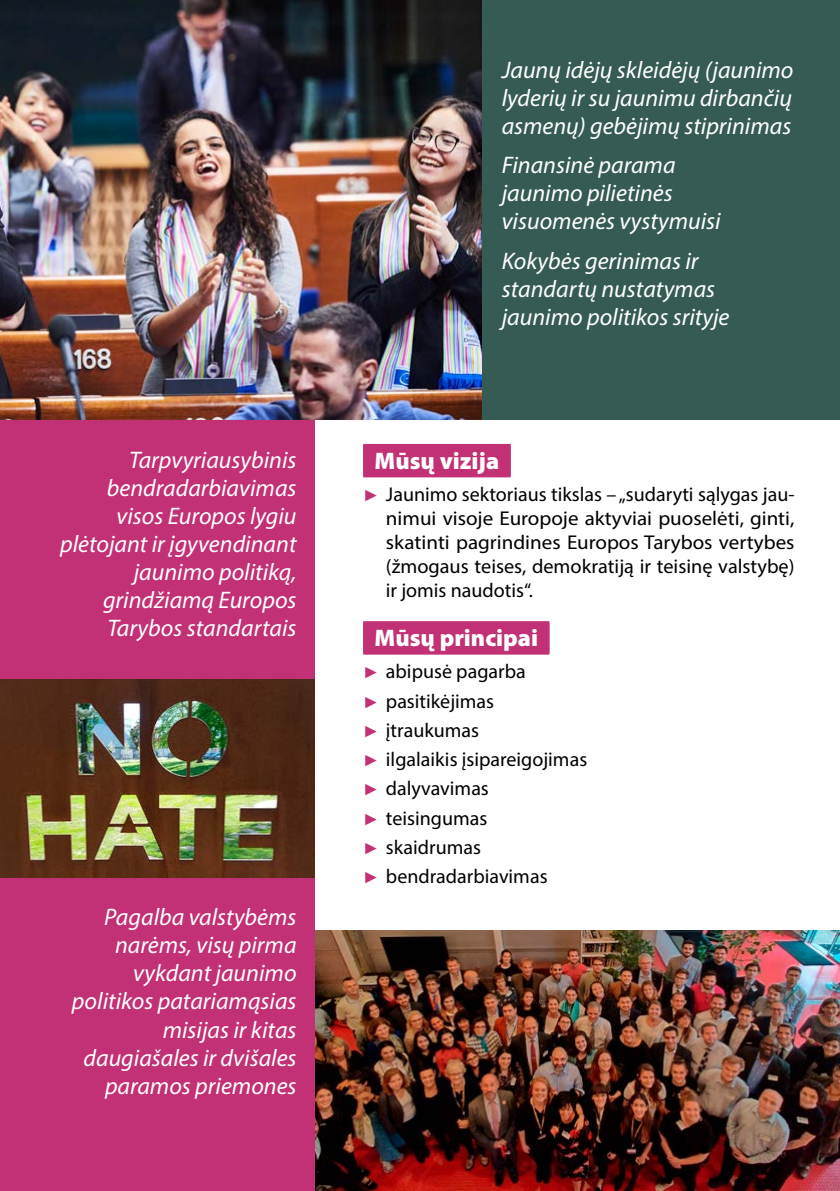
<style>
.page{position:relative;width:840px;height:1191px;background:#fff}
.page>*{position:absolute;margin:0;border:0;box-sizing:border-box;transform-origin:0 0}
.t1{font:italic 24px/28px "Myriad Pro";color:#fff}
.t2{font:900 24px "Myriad Pro";color:#fff}
.t3{font:20px/29.2px "Myriad Pro";color:#000;text-align:justify}
.s1{font-family:"Arial";font-size:16px;color:#c23075}
</style>
<div class="page">
<div style="left:0;top:0;width:839px;height:420px;background:#355b54"></div>
<div style="left:363px;top:445px;width:147px;height:32px;background:#c23075"></div>
<div style="left:363px;top:444px;width:147px;height:32px;background:#c23075"></div>
<div style="left:363px;top:622px;width:186px;height:32px;background:#c23075"></div>
<div style="left:363px;top:621px;width:186px;height:32px;background:#c23075"></div>
<div style="left:0;top:417px;width:315px;height:774px;background:#c23075"></div>
<img style="left:0;top:679px;width:315px;height:198px">
<img style="left:0;top:0;width:481px;height:420px">
<img style="left:315px;top:930px;width:524px;height:261px">
<p class="t1" style="left:60px;top:445px;width:238px;text-align:right">Tarpvyriausybinis bendradarbiavimas visos Europos lygiu plėtojant ir įgyvendinant jaunimo politiką, grindžiamą Europos<br>Tarybos standartais</p>
<p class="t1" style="left:72px;top:903px;width:226px;text-align:right">Pagalba valstybėms narėms, visų pirma vykdant jaunimo politikos patariamąsias misijas ir kitas daugiašales ir dvišales paramos priemones</p>
<p class="t1" style="left:501px;top:55px;width:293px;text-align:justify">Jaunų idėjų skleidėjų (jaunimo lyderių ir su jaunimu dirbančių asmenų) gebėjimų stiprinimas</p>
<p class="t1" style="left:501px;top:151px;width:220px">Finansinė parama jaunimo pilietinės visuomenės vystymuisi</p>
<p class="t1" style="left:501px;top:246px;width:229px">Kokybės gerinimas ir standartų nustatymas jaunimo politikos srityje</p>
<p class="t2" style="left:374px;top:445px;width:126px">Mūsų vizija</p>
<p class="t3" style="left:386px;top:482px;width:410px;line-height:24px;text-indent:-23px"><span class="s1">►</span> Jaunimo sektoriaus tikslas – „sudaryti sąlygas jau&shy;nimui visoje Europoje aktyviai puoselėti, ginti, skatinti pagrindines Europos Tarybos vertybes (žmogaus teises, demokratiją ir teisinę valstybę) ir jomis naudotis“.</p>
<p class="t2" style="left:374px;top:622px;width:165px">Mūsų principai</p>
<p class="t3" style="left:363px;top:656px;width:225px;text-align:left"><span class="s1">►</span> abipusė pagarba<br><span class="s1">►</span> pasitikėjimas<br><span class="s1">►</span> įtraukumas<br><span class="s1">►</span> ilgalaikis įsipareigojimas <span class="s1">►</span> dalyvavimas<br><span class="s1">►</span> teisingumas<br><span class="s1">►</span> skaidrumas<br><span class="s1">►</span> bendradarbiavimas</p>
</div>
